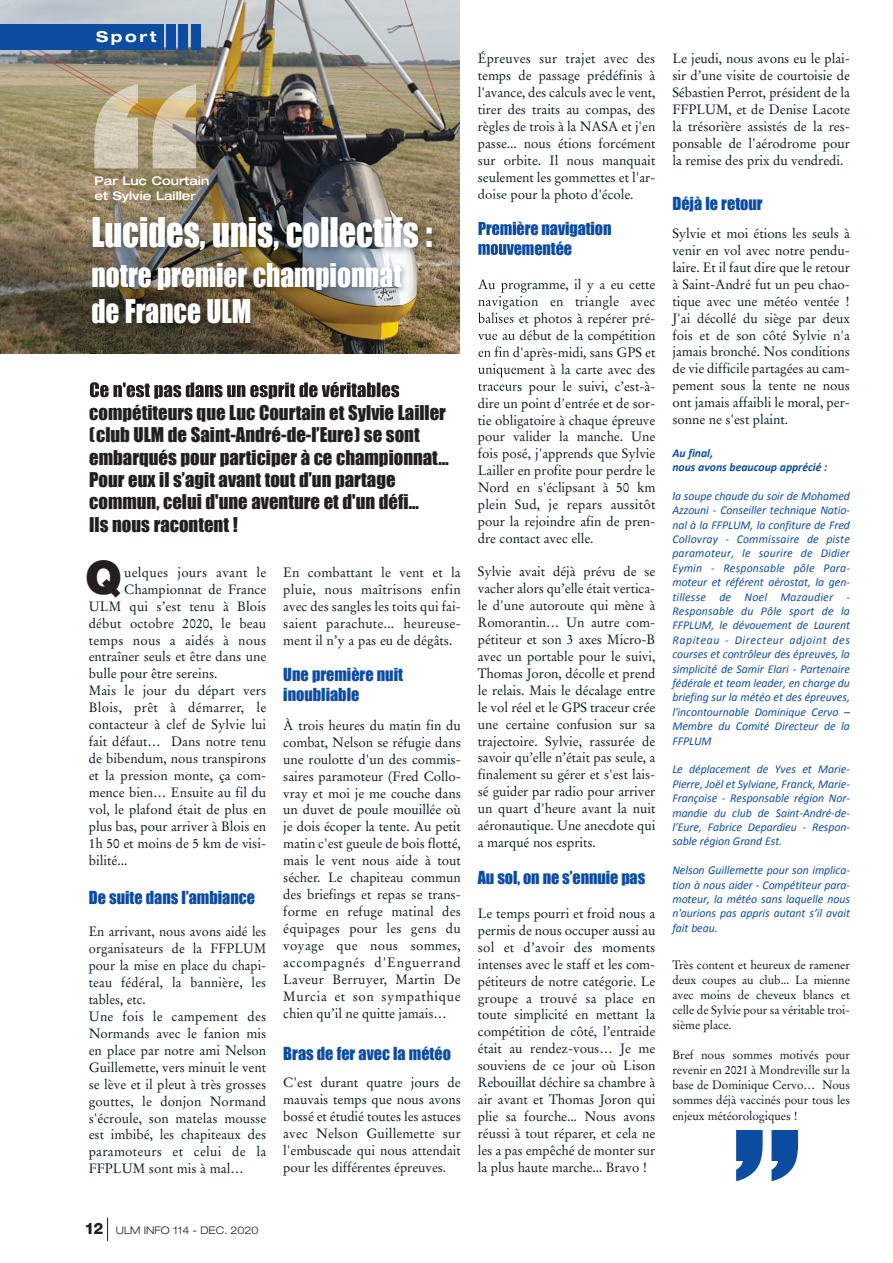
<style>
.page{position:relative;width:893px;height:1263px;background:#fff}
.page>*{position:absolute;margin:0;border:0;box-sizing:border-box;transform-origin:0 0}
.t1{font:200.25px "Impact";color:#0d4da1}
.t2{font:900 46.5px "Helvetica Neue";color:#231f20}
.t3{font:37.5px "Impact";color:#fff;scale:.91 1}
.t4{font:30px/36px "Impact";color:#fff;scale:.91 1}
.t5{font:18.75px/22.4px "Impact";color:#231f20}
.t6{font:16.5px/19.8px "Impact";color:#0d4da1}
.t7{font:700 expanded 15px "Helvetica Neue";letter-spacing:.17em;color:#fff}
.t8{font:13.5px/17px "Stempel Garamond";color:#071822;text-align:justify}
.t9{font:13.5px/17px "Stempel Garamond";color:#071822;scale:.95 1}
.t10{font:13.5px "Stempel Garamond";letter-spacing:.02em;color:#071822}
.t11{font:italic 12px/14.4px "Calibri";letter-spacing:-.005em;color:#0d4da1;text-align:justify}
.t12{font:12px/15px "Stempel Garamond";letter-spacing:-.005em;color:#071822;text-align:justify}
.t13{font:italic 700 12px/14.4px "Calibri";letter-spacing:-.005em;color:#0d4da1}
.t14{font:500 expanded 12px/14.4px "Helvetica Neue";color:#fff}
.t15{font:300 expanded 10.5px "Helvetica Neue";color:#231f20}
.s1{font-weight:800;font-stretch:normal;font-size:15.75px}
</style>
<div class="page">
<img style="left:0;top:0;width:460px;height:353px">
<svg style="left:107px;top:1217px;width:1px;height:24px"></svg>
<div style="left:166px;top:24px;width:9px;height:25px;background:#0d4da1"></div>
<div style="left:179px;top:24px;width:9px;height:25px;background:#0d4da1"></div>
<div style="left:191px;top:24px;width:10px;height:25px;background:#0d4da1"></div>
<div style="left:0;top:24px;width:163px;height:25px;background:#0d4da1"></div>
<img style="left:80px;top:199px;width:434px;height:198px">
<img style="left:479px;top:199px;width:35px;height:3px">
<img style="left:478px;top:221px;width:37px;height:14px">
<img style="left:478px;top:244px;width:37px;height:11px">
<img style="left:478px;top:279px;width:37px;height:14px">
<img style="left:478px;top:296px;width:37px;height:14px">
<img style="left:478px;top:312px;width:36px;height:11px">
<img style="left:478px;top:333px;width:37px;height:7px">
<img style="left:478px;top:346px;width:37px;height:11px">
<img style="left:478px;top:364px;width:37px;height:13px">
<img style="left:478px;top:384px;width:37px;height:7px">
<img style="left:90px;top:382px;width:60px;height:15px">
<img style="left:94px;top:84px;width:102px;height:84px">
<p class="t7" style="left:96px;top:31px;width:62px">Sport</p>
<p class="t14" style="left:95px;top:175px;width:116px">Par Luc Courtain et Sylvie Lailler</p>
<h3 class="t3" style="left:91px;top:209px;width:376px">Lucides, unis, collectifs :</h3>
<h3 class="t4" style="left:91px;top:257px;width:342px">notre premier championnat de France ULM</h3>
<p class="t5" style="left:89px;top:401px;width:361px">compétiteurs que Luc Courtain et Sylvie Lailler (club ULM de Saint-André-de-l’Eure) se sont embarqués pour participer à ce championnat… Pour eux il s’agit avant tout d’un partage commun, celui d'une aventure et d'un défi...<br>Ils nous racontent !</p>
<h2 class="t2" style="left:85px;top:561px;width:38px">Q</h2>
<p class="t10" style="left:124px;top:566px;width:144px">uelques jours avant le</p>
<p class="t8" style="left:124px;top:582px;width:144px">Championnat de France</p>
<p class="t8" style="left:89px;top:599px;width:179px">ULM qui s’est tenu à Blois</p>
<p class="t8" style="left:89px;top:616px;width:179px">début octobre 2020, le beau</p>
<p class="t10" style="left:89px;top:634px;width:179px">temps nous a aidés à nous</p>
<p class="t8" style="left:89px;top:650px;width:179px">entraîner seuls et être dans une</p>
<p class="t8" style="left:89px;top:666px;width:130px">bulle pour être sereins.</p>
<p class="t8" style="left:89px;top:683px;width:179px">Mais le jour du départ vers</p>
<p class="t10" style="left:89px;top:702px;width:179px">Blois, prêt à démarrer, le</p>
<p class="t8" style="left:89px;top:717px;width:179px">contacteur à clef de Sylvie lui</p>
<p class="t8" style="left:89px;top:734px;width:179px">fait défaut… Dans notre tenu</p>
<p class="t8" style="left:89px;top:751px;width:179px">de bibendum, nous transpirons</p>
<p class="t8" style="left:89px;top:768px;width:179px">et la pression monte, ça com-</p>
<p class="t8" style="left:89px;top:785px;width:179px">mence bien… Ensuite au fil du</p>
<p class="t8" style="left:89px;top:802px;width:179px">vol, le plafond était de plus en</p>
<p class="t8" style="left:89px;top:819px;width:179px">plus bas, pour arriver à Blois en</p>
<p class="t8" style="left:89px;top:836px;width:179px">1h 50 et moins de 5 km de visi-</p>
<p class="t8" style="left:89px;top:853px;width:40px">bilité...</p>
<p class="t6" style="left:89px;top:888px;width:168px">De suite dans l’ambiance</p>
<p class="t9" style="left:89px;top:924px;width:188px">En arrivant, nous avons aidé les organisateurs de la FFPLUM pour la mise en place du chapi&shy;teau fédéral, la bannière, les tables, etc.<br>Une fois le campement des<br>Normands avec le fanion mis en place par notre ami Nelson<br>Guillemette, vers minuit le vent se lève et il pleut à très grosses gouttes, le donjon Normand s'écroule, son matelas mousse est imbibé, les chapiteaux des paramoteurs et celui de la<br>FFPLUM sont mis à mal…</p>
<p class="t8" style="left:283px;top:565px;width:179px">En combattant le vent et la pluie, nous maîtrisons enfin avec des sangles les toits qui fai&shy;saient parachute... heureuse&shy;ment il n’y a pas eu de dégâts.</p>
<p class="t6" style="left:283px;top:664px;width:121px">Une première nuit inoubliable</p>
<p class="t8" style="left:283px;top:718px;width:179px">À trois heures du matin fin du combat, Nelson se réfugie dans une roulotte d'un des commis&shy;saires paramoteur (Fred Collo&shy;vray et moi je me couche dans un duvet de poule mouillée où je dois écoper la tente. Au petit matin c'est gueule de bois flotté, mais le vent nous aide à tout sécher. Le chapiteau commun des briefings et repas se trans&shy;forme en refuge matinal des équipages pour les gens du voyage que nous sommes, accompagnés d'Enguerrand Laveur Berruyer, Martin De Murcia et son sympathique chien qu’il ne quitte jamais…</p>
<p class="t6" style="left:283px;top:1043px;width:169px">Bras de fer avec la météo</p>
<p class="t8" style="left:283px;top:1075px;width:179px">C'est durant quatre jours de mauvais temps que nous avons bossé et étudié toutes les astuces avec Nelson Guillemette sur l'embuscade qui nous attendait pour les différentes épreuves.</p>
<p class="t15" style="left:85px;top:1226px;width:175px"><span class="s1">12</span> ULM INFO 114 - DEC. 2020</p>
<p class="t8" style="left:478px;top:51px;width:179px">Épreuves sur trajet avec des temps de passage prédéfinis à l'avance, des calculs avec le vent, tirer des traits au compas, des règles de trois à la NASA et j'en passe... nous étions forcément sur orbite. Il nous manquait seulement les gommettes et l'ar&shy;doise pour la photo d'école.</p>
<p class="t6" style="left:478px;top:218px;width:135px">Première navigation mouvementée</p>
<p class="t8" style="left:478px;top:277px;width:179px">Au programme, il y a eu cette navigation en triangle avec balises et photos à repérer pré&shy;vue au début de la compétition en fin d'après-midi, sans GPS et uniquement à la carte avec des traceurs pour le suivi, c’est-à&shy;dire un point d'entrée et de sor&shy;tie obligatoire à chaque épreuve pour valider la manche. Une fois posé, j'apprends que Sylvie Lailler en profite pour perdre le Nord en s'éclipsant à 50 km plein Sud, je repars aussitôt pour la rejoindre afin de pren&shy;dre contact avec elle.</p>
<p class="t8" style="left:478px;top:564px;width:179px">Sylvie avait déjà prévu de se vacher alors qu’elle était vertica&shy;le d'une autoroute qui mène à Romorantin… Un autre com&shy;pétiteur et son 3 axes Micro-B avec un portable pour le suivi, Thomas Joron, décolle et prend le relais. Mais le décalage entre le vol réel et le GPS traceur crée une certaine confusion sur sa trajectoire. Sylvie, rassurée de savoir qu’elle n’était pas seule, a finalement su gérer et s'est lais&shy;sé guider par radio pour arriver un quart d'heure avant la nuit aéronautique. Une anecdote qui a marqué nos esprits.</p>
<p class="t6" style="left:478px;top:867px;width:169px">Au sol, on ne s’ennuie pas</p>
<p class="t8" style="left:478px;top:906px;width:179px">Le temps pourri et froid nous a permis de nous occuper aussi au sol et d’avoir des moments intenses avec le staff et les com&shy;pétiteurs de notre catégorie. Le groupe a trouvé sa place en toute simplicité en mettant la compétition de côté, l’entraide était au rendez-vous… Je me souviens de ce jour où Lison Rebouillat déchire sa chambre à air avant et Thomas Joron qui plie sa fourche... Nous avons réussi à tout réparer, et cela ne les a pas empêché de monter sur la plus haute marche... Bravo !</p>
<p class="t8" style="left:672px;top:51px;width:179px">Le jeudi, nous avons eu le plai&shy;sir d’une visite de courtoisie de Sébastien Perrot, président de la FFPLUM, et de Denise Lacote la trésorière assistés de la res&shy;ponsable de l'aérodrome pour la remise des prix du vendredi.</p>
<p class="t6" style="left:672px;top:194px;width:92px">Déjà le retour</p>
<p class="t8" style="left:672px;top:226px;width:179px">Sylvie et moi étions les seuls à venir en vol avec notre pendu&shy;laire. Et il faut dire que le retour à Saint-André fut un peu chao&shy;tique avec une météo ventée !<br>J'ai décollé du siège par deux fois et de son côté Sylvie n'a jamais bronché. Nos conditions de vie difficile partagées au cam&shy;pement sous la tente ne nous ont jamais affaibli le moral, per&shy;sonne ne s'est plaint.</p>
<p class="t13" style="left:672px;top:445px;width:157px">Au final,<br>nous avons beaucoup apprécié :</p>
<p class="t11" style="left:672px;top:488px;width:179px">la soupe chaude du soir de Mohamed Azzouni - Conseiller technique Natio&shy;nal à la FFPLUM, la confiture de Fred Collovray - Commissaire de piste paramoteur, le sourire de Didier Eymin - Responsable pôle Para&shy;moteur et référent aérostat, la gen&shy;tillesse de Noel Mazaudier - Responsable du Pôle sport de la FFPLUM, le dévouement de Laurent Rapiteau - Directeur adjoint des courses et contrôleur des épreuves, la simplicité de Samir Elari - Partenaire fédérale et team leader, en charge du briefing sur la météo et des épreuves, l'incontournable Dominique Cervo – Membre du Comité Directeur de la FFPLUM</p>
<p class="t11" style="left:672px;top:762px;width:179px">Le déplacement de Yves et Marie-Pierre, Joël et Sylviane, Franck, Marie-Françoise - Responsable région Nor&shy;mandie du club de Saint-André-de&shy;l’Eure, Fabrice Depardieu - Respon&shy;sable région Grand Est.</p>
<p class="t11" style="left:672px;top:863px;width:179px">Nelson Guillemette pour son implica&shy;tion à nous aider - Compétiteur para&shy;moteur, la météo sans laquelle nous n'aurions pas appris autant s’il avait fait beau.</p>
<p class="t12" style="left:672px;top:958px;width:179px">Très content et heureux de ramener deux coupes au club... La mienne avec moins de cheveux blancs et celle de Sylvie pour sa véritable troi&shy;sième place.</p>
<p class="t12" style="left:672px;top:1048px;width:179px">Bref nous sommes motivés pour revenir en 2021 à Mondreville sur la base de Dominique Cervo… Nous sommes déjà vaccinés pour tous les</p>
<p class="t12" style="left:672px;top:1110px;width:127px">enjeux météorologiques !</p>
<h1 class="t1" style="left:733px;top:1086px;width:71px">”</h1>
</div>
